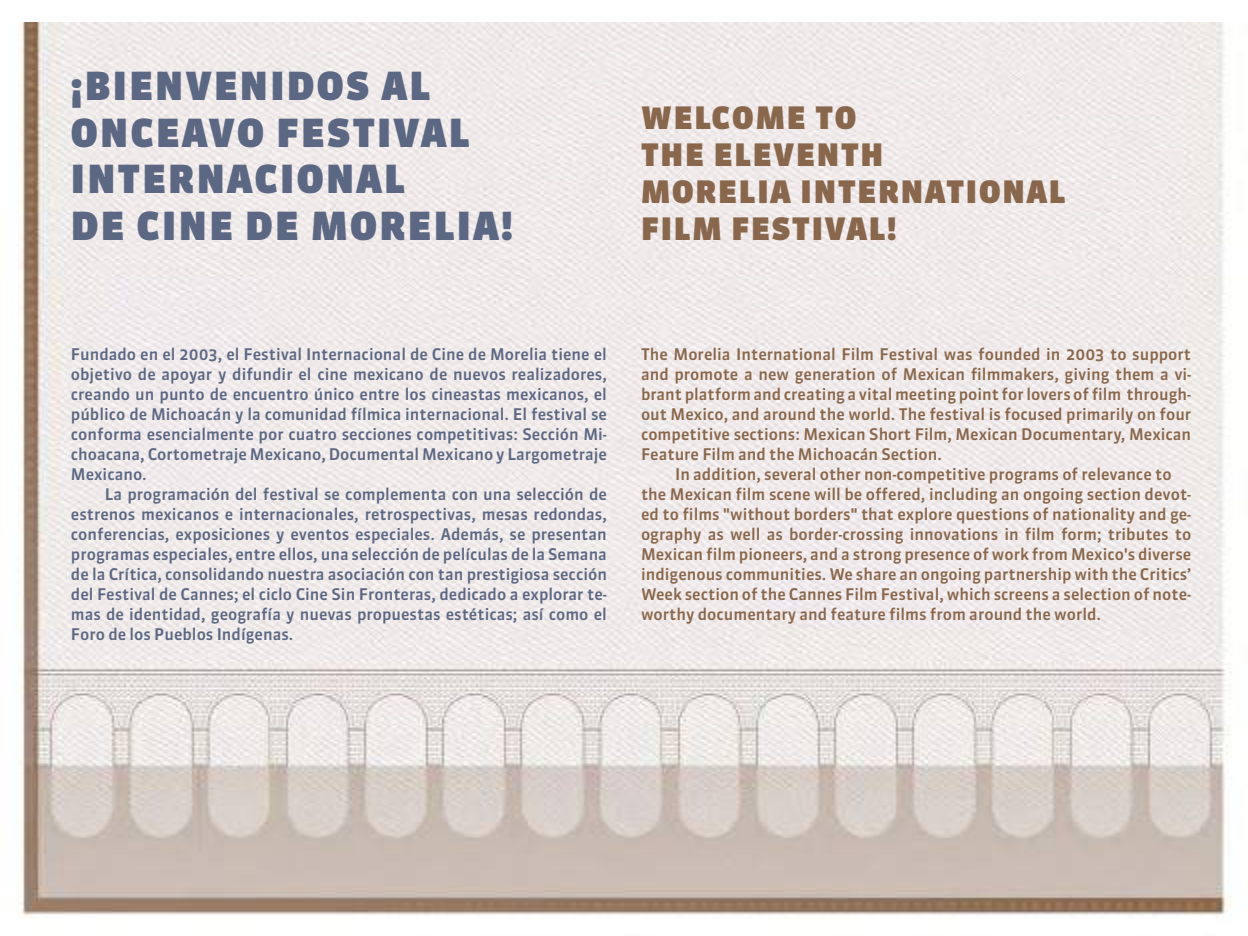
<style>
.page{position:relative;width:1248px;height:936px;background:#fff}
.page>*{position:absolute;margin:0;border:0;box-sizing:border-box;transform-origin:0 0}
.t1{font:900 38.6px/46.4px "Sanuk";letter-spacing:.06em;color:#5c6883}
.t2{font:900 30.8px/37px "Sanuk";letter-spacing:.06em;color:#89674c}
.t3{font:500 16px/20px "Sanuk";color:#5c6883;text-align:justify}
.t4{font:500 16px/20px "Sanuk";color:#89674c;text-align:justify}
</style>
<div class="page">
<img style="left:19px;top:23px;width:1213px;height:895px">
<h1 class="t1" style="left:71px;top:63px;width:443px">¡BIENVENIDOS AL<br>ONCEAVO FESTIVAL<br>INTERNACIONAL<br>DE CINE DE MORELIA!</h1>
<h2 class="t2" style="left:641px;top:99px;width:426px">WELCOME TO<br>THE ELEVENTH<br>MORELIA INTERNATIONAL<br>FILM FESTIVAL!</h2>
<p class="t3" style="left:71px;top:344px;width:537px">Fundado en el 2003, el Festival Internacional de Cine de Morelia tiene el objetivo de apoyar y difundir el cine mexicano de nuevos realizadores, creando un punto de encuentro único entre los cineastas mexicanos, el público de Michoacán y la comunidad fílmica internacional. El festival se conforma esencialmente por cuatro secciones competitivas: Sección Mi&shy;choacana, Cortometraje Mexicano, Documental Mexicano y Largometraje Mexicano.</p>
<p class="t3" style="left:71px;top:484px;width:537px;text-indent:34px">La programación del festival se complementa con una selección de estrenos mexicanos e internacionales, retrospectivas, mesas redondas, conferencias, exposiciones y eventos especiales. Además, se presentan programas especiales, entre ellos, una selección de películas de la Semana de la Crítica, consolidando nuestra asociación con tan prestigiosa sección del Festival de Cannes; el ciclo Cine Sin Fronteras, dedicado a explorar te&shy;mas de identidad, geografía y nuevas propuestas estéticas; así como el Foro de los Pueblos Indígenas.</p>
<p class="t4" style="left:641px;top:344px;width:551px">The Morelia International Film Festival was founded in 2003 to support and promote a new generation of Mexican filmmakers, giving them a vi&shy;brant platform and creating a vital meeting point for lovers of film through&shy;out Mexico, and around the world. The festival is focused primarily on four competitive sections: Mexican Short Film, Mexican Documentary, Mexican Feature Film and the Michoacán Section.</p>
<p class="t4" style="left:641px;top:464px;width:551px;text-align:left;text-indent:34px">In addition, several other non-competitive programs of relevance to the Mexican film scene will be offered, including an ongoing section devot&shy;ed to films "without borders" that explore questions of nationality and ge&shy;ography as well as border-crossing innovations in film form; tributes to Mexican film pioneers, and a strong presence of work from Mexico's diverse indigenous communities. We share an ongoing partnership with the Critics’ Week section of the Cannes Film Festival, which screens a selection of note&shy;worthy documentary and feature films from around the world.</p>
</div>
